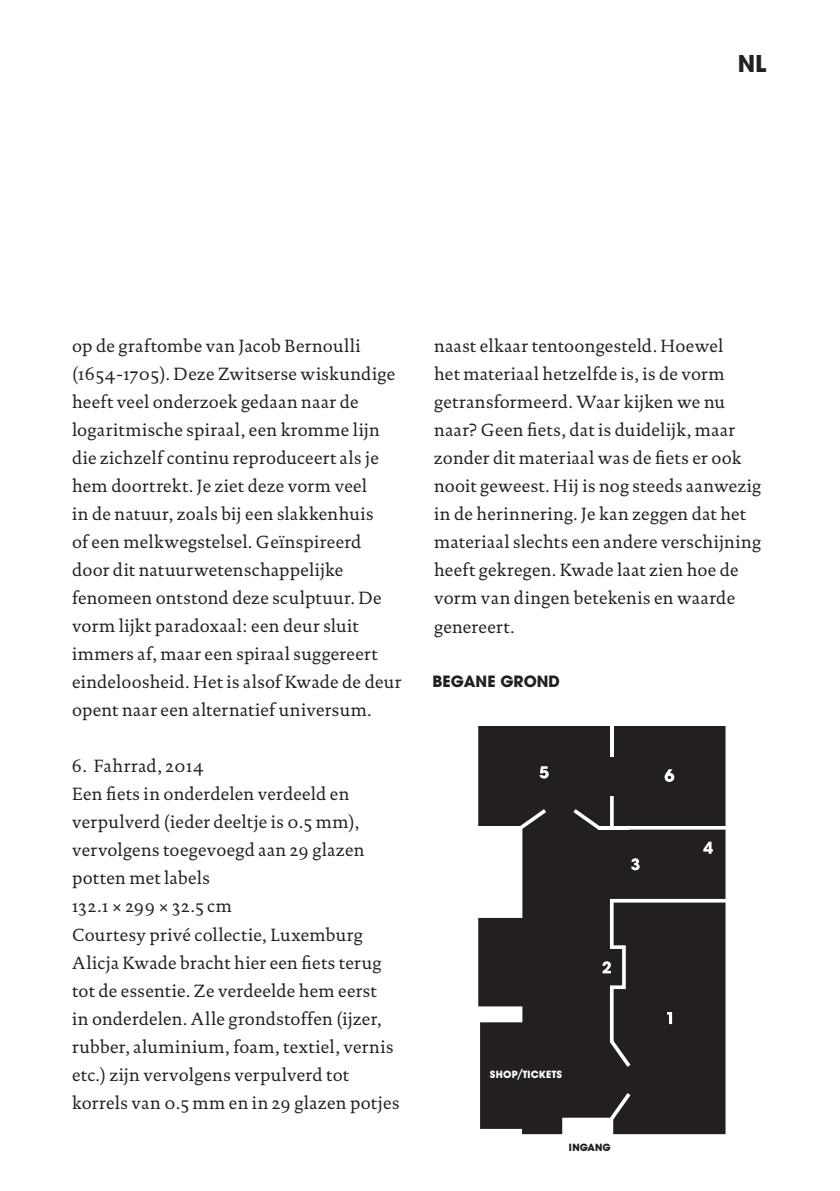
<style>
.page{position:relative;width:840px;height:1191px;background:#fff}
.page>*{position:absolute;margin:0;border:0;box-sizing:border-box;transform-origin:0 0}
.t1{font:700 23px "Avant Garde";color:#231f20}
.t2{font:18px/28px "DTL Documenta ST";letter-spacing:.015em;color:#231f20}
.t3{font:700 15.4px "Avant Garde";color:#231f20}
.t4{font:700 10.4px "Avant Garde BQ";letter-spacing:.02em;color:#fff}
.t5{font:700 10.4px "Avant Garde BQ";letter-spacing:.02em;color:#231f20}
</style>
<div class="page">
<svg style="left:478px;top:726px;width:247px;height:408px;background:#353233"></svg>
<svg style="left:609px;top:796px;width:117px;height:33px;background:#3b3738"></svg>
<svg style="left:609px;top:726px;width:4px;height:30px"></svg>
<svg style="left:519px;top:809px;width:27px;height:20px"></svg>
<svg style="left:573px;top:809px;width:27px;height:20px"></svg>
<svg style="left:609px;top:1093px;width:21px;height:27px"></svg>
<hr style="left:598px;top:826px;width:30px;height:3px;background:#fff">
<svg style="left:602px;top:899px;width:124px;height:168px;background:#302d2e"></svg>
<svg style="left:630px;top:858px;width:9px;height:12px"></svg>
<svg style="left:664px;top:769px;width:10px;height:13px"></svg>
<svg style="left:702px;top:841px;width:10px;height:12px"></svg>
<svg style="left:539px;top:766px;width:9px;height:12px"></svg>
<p class="t1" style="left:737px;top:49px;width:30px">NL</p>
<p class="t2" style="left:72px;top:332px;width:331px">op de graftombe van Jacob Bernoulli (1654-1705). Deze Zwitserse wiskundige heeft veel onderzoek gedaan naar de logaritmische spiraal, een kromme lijn die zichzelf continu reproduceert als je hem doortrekt. Je ziet deze vorm veel<br>in de natuur, zoals bij een slakkenhuis<br>of een melkwegstelsel. Geïnspireerd door dit natuurwetenschappelijke fenomeen ontstond deze sculptuur. De vorm lijkt paradoxaal: een deur sluit immers af, maar een spiraal suggereert eindeloosheid. Het is alsof Kwade de deur opent naar een alternatief universum.</p>
<p class="t2" style="left:72px;top:752px;width:329px">6. Fahrrad, 2014<br>Een fiets in onderdelen verdeeld en verpulverd (ieder deeltje is 0.5 mm), vervolgens toegevoegd aan 29 glazen potten met labels<br>132.1 × 299 × 32.5 cm<br>Courtesy privé collectie, Luxemburg Alicja Kwade bracht hier een fiets terug tot de essentie. Ze verdeelde hem eerst<br>in onderdelen. Alle grondstoffen (ijzer, rubber, aluminium, foam, textiel, vernis etc.) zijn vervolgens verpulverd tot korrels van 0.5 mm en in 29 glazen potjes</p>
<p class="t2" style="left:434px;top:332px;width:328px">naast elkaar tentoongesteld. Hoewel<br>het materiaal hetzelfde is, is de vorm getransformeerd. Waar kijken we nu naar? Geen fiets, dat is duidelijk, maar zonder dit materiaal was de fiets er ook nooit geweest. Hij is nog steeds aanwezig in de herinnering. Je kan zeggen dat het materiaal slechts een andere verschijning heeft gekregen. Kwade laat zien hoe de vorm van dingen betekenis en waarde genereert.</p>
<p class="t3" style="left:432px;top:671px;width:129px">BEGANE GROND</p>
<p class="t4" style="left:489px;top:1068px;width:74px">SHOP/TICKETS</p>
<p class="t5" style="left:568px;top:1140px;width:44px">INGANG</p>
</div>
